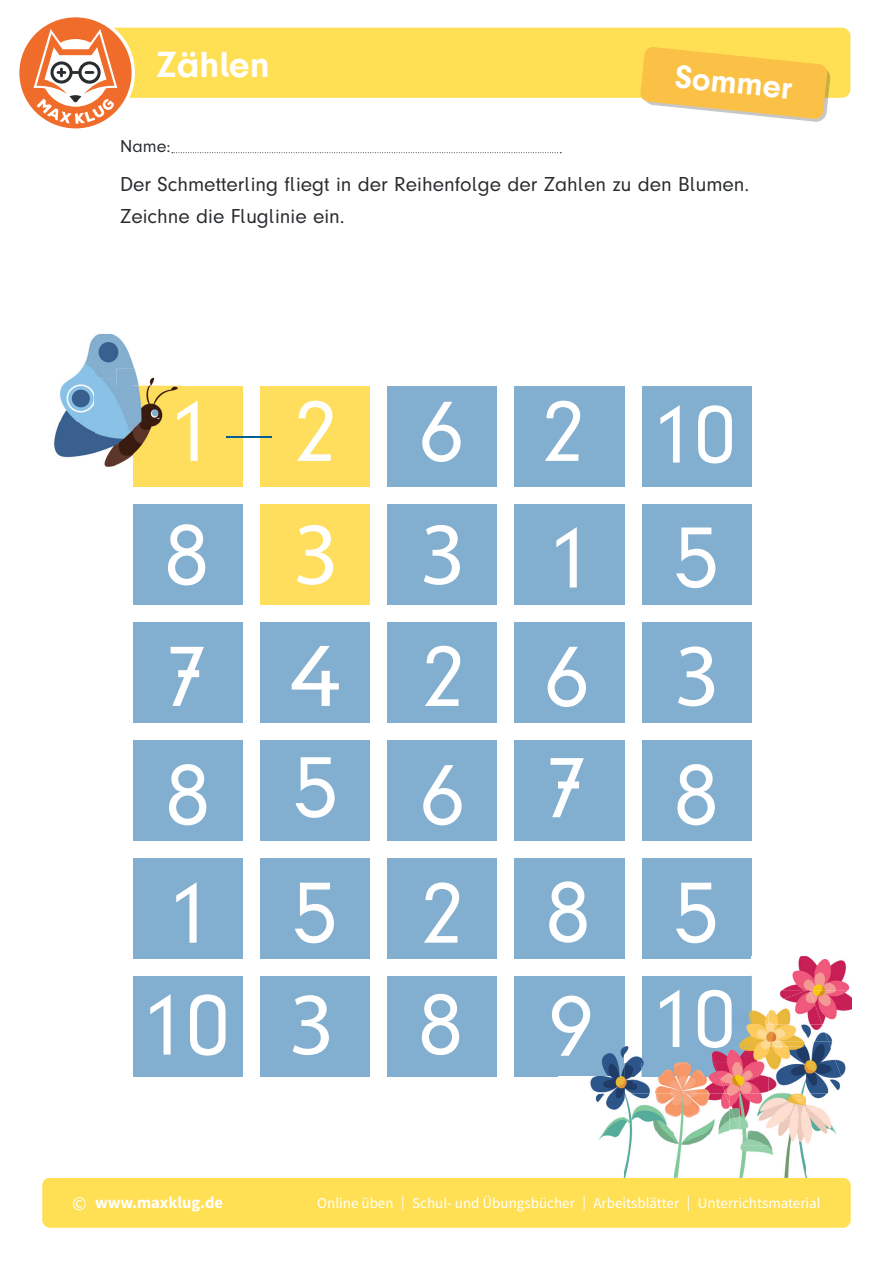
<style>
.page{position:relative;width:893px;height:1263px;background:#fff}
.page>*{position:absolute;margin:0;border:0;box-sizing:border-box;transform-origin:0 0}
.t1{font:700 37.5px "Mk Druckschrift N";color:#fff}
.t2{font:700 33px "Mk Druckschrift N";color:#fff}
.t3{font:21px/31.5px "Mk Druckschrift N";color:#292c2f}
.t4{font:18px "Mk Druckschrift N";color:#292c2f}
.t5{font:700 16.5px "Source Sans Pro";color:#fff}
.t6{font:15px "Source Sans Pro";color:#fff}
.s1{font-weight:400;font-size:19.5px}
</style>
<div class="page">
<svg style="left:172px;top:152px;width:389px;height:1px"></svg>
<div style="left:75px;top:28px;width:775px;height:70px;background:#ffe054;border-radius:9px"></div>
<svg style="left:640px;top:47px;width:191px;height:75px"></svg>
<svg style="left:19px;top:17px;width:116px;height:112px"></svg>
<div style="left:133px;top:386px;width:237px;height:219px;background:#ffde5d"></div>
<div style="left:387px;top:386px;width:365px;height:219px;background:#82afcf"></div>
<div style="left:133px;top:503px;width:110px;height:574px;background:#82afcf"></div>
<div style="left:260px;top:622px;width:492px;height:455px;background:#82afcf"></div>
<div style="left:243px;top:385px;width:17px;height:102px;background:#fff"></div>
<div style="left:498px;top:385px;width:16px;height:102px;background:#fff"></div>
<div style="left:625px;top:385px;width:16px;height:102px;background:#fff"></div>
<div style="left:116px;top:487px;width:136px;height:16px;background:#fff"></div>
<div style="left:252px;top:487px;width:127px;height:16px;background:#fff"></div>
<div style="left:243px;top:503px;width:17px;height:102px;background:#fff"></div>
<div style="left:379px;top:487px;width:127px;height:16px;background:#fff"></div>
<div style="left:506px;top:487px;width:127px;height:16px;background:#fff"></div>
<div style="left:498px;top:503px;width:16px;height:102px;background:#fff"></div>
<div style="left:633px;top:487px;width:135px;height:16px;background:#fff"></div>
<div style="left:625px;top:503px;width:16px;height:102px;background:#fff"></div>
<div style="left:116px;top:605px;width:136px;height:16px;background:#fff"></div>
<div style="left:370px;top:621px;width:17px;height:102px;background:#fff"></div>
<div style="left:498px;top:621px;width:16px;height:102px;background:#fff"></div>
<div style="left:625px;top:621px;width:16px;height:102px;background:#fff"></div>
<div style="left:116px;top:723px;width:136px;height:16px;background:#fff"></div>
<div style="left:252px;top:723px;width:127px;height:16px;background:#fff"></div>
<div style="left:379px;top:723px;width:127px;height:16px;background:#fff"></div>
<div style="left:370px;top:739px;width:17px;height:102px;background:#fff"></div>
<div style="left:506px;top:723px;width:127px;height:16px;background:#fff"></div>
<div style="left:498px;top:739px;width:16px;height:102px;background:#fff"></div>
<div style="left:633px;top:723px;width:135px;height:16px;background:#fff"></div>
<div style="left:625px;top:739px;width:16px;height:102px;background:#fff"></div>
<div style="left:116px;top:841px;width:136px;height:16px;background:#fff"></div>
<div style="left:252px;top:841px;width:127px;height:16px;background:#fff"></div>
<div style="left:379px;top:841px;width:127px;height:16px;background:#fff"></div>
<div style="left:370px;top:857px;width:17px;height:102px;background:#fff"></div>
<div style="left:506px;top:841px;width:127px;height:16px;background:#fff"></div>
<div style="left:498px;top:857px;width:16px;height:102px;background:#fff"></div>
<div style="left:633px;top:841px;width:135px;height:16px;background:#fff"></div>
<div style="left:625px;top:857px;width:16px;height:102px;background:#fff"></div>
<div style="left:116px;top:959px;width:136px;height:16px;background:#fff"></div>
<div style="left:252px;top:959px;width:127px;height:16px;background:#fff"></div>
<div style="left:379px;top:959px;width:127px;height:16px;background:#fff"></div>
<div style="left:370px;top:975px;width:17px;height:102px;background:#fff"></div>
<div style="left:506px;top:959px;width:127px;height:16px;background:#fff"></div>
<div style="left:498px;top:975px;width:16px;height:102px;background:#fff"></div>
<div style="left:633px;top:959px;width:135px;height:16px;background:#fff"></div>
<div style="left:625px;top:975px;width:16px;height:102px;background:#fff"></div>
<hr style="left:226px;top:437px;width:45px;height:1px;background:#016091">
<img style="left:94px;top:334px;width:41px;height:44px">
<img style="left:54px;top:337px;width:40px;height:121px">
<img style="left:94px;top:378px;width:22px;height:89px">
<img style="left:116px;top:369px;width:67px;height:98px">
<img style="left:690px;top:1048px;width:19px;height:15px">
<img style="left:674px;top:1093px;width:55px;height:84px">
<img style="left:674px;top:1063px;width:40px;height:14px">
<img style="left:625px;top:1077px;width:94px;height:16px">
<img style="left:590px;top:1077px;width:35px;height:59px">
<img style="left:599px;top:1136px;width:28px;height:42px">
<img style="left:559px;top:1046px;width:115px;height:31px">
<img style="left:625px;top:1046px;width:16px;height:31px">
<img style="left:625px;top:1085px;width:49px;height:92px">
<img style="left:732px;top:1011px;width:19px;height:13px">
<img style="left:709px;top:1048px;width:20px;height:15px">
<svg style="left:726px;top:1093px;width:3px;height:11px"></svg>
<img style="left:714px;top:1063px;width:15px;height:14px">
<img style="left:719px;top:1077px;width:49px;height:16px">
<img style="left:768px;top:1041px;width:78px;height:52px">
<img style="left:729px;top:1024px;width:23px;height:53px">
<img style="left:752px;top:1041px;width:16px;height:36px">
<img style="left:768px;top:1046px;width:38px;height:47px">
<img style="left:806px;top:1112px;width:31px;height:66px">
<img style="left:741px;top:1136px;width:65px;height:9px">
<img style="left:737px;top:1145px;width:69px;height:33px">
<img style="left:737px;top:1145px;width:2px;height:32px">
<img style="left:806px;top:1093px;width:22px;height:19px">
<img style="left:739px;top:1093px;width:67px;height:43px">
<img style="left:729px;top:1093px;width:10px;height:38px">
<img style="left:784px;top:956px;width:68px;height:68px">
<img style="left:751px;top:956px;width:1px;height:54px">
<img style="left:828px;top:1034px;width:5px;height:7px">
<img style="left:768px;top:989px;width:54px;height:35px">
<img style="left:752px;top:1010px;width:16px;height:14px">
<img style="left:752px;top:1024px;width:76px;height:17px">
<svg style="left:751px;top:1010px;width:1px;height:31px"></svg>
<div style="left:43px;top:1178px;width:807px;height:49px;background:#ffe054;border-radius:7px"></div>
<svg style="left:177px;top:400px;width:21px;height:61px"></svg>
<svg style="left:297px;top:401px;width:35px;height:60px"></svg>
<svg style="left:297px;top:525px;width:36px;height:60px"></svg>
<svg style="left:168px;top:524px;width:37px;height:61px"></svg>
<svg style="left:171px;top:647px;width:33px;height:59px"></svg>
<svg style="left:292px;top:646px;width:47px;height:60px"></svg>
<svg style="left:296px;top:757px;width:39px;height:61px"></svg>
<svg style="left:150px;top:994px;width:76px;height:61px"></svg>
<svg style="left:293px;top:995px;width:36px;height:60px"></svg>
<svg style="left:549px;top:881px;width:38px;height:62px"></svg>
<svg style="left:422px;top:994px;width:37px;height:61px"></svg>
<svg style="left:552px;top:995px;width:38px;height:61px"></svg>
<svg style="left:169px;top:764px;width:37px;height:61px"></svg>
<svg style="left:176px;top:882px;width:21px;height:61px"></svg>
<svg style="left:295px;top:883px;width:39px;height:60px"></svg>
<svg style="left:676px;top:883px;width:39px;height:60px"></svg>
<svg style="left:677px;top:764px;width:38px;height:61px"></svg>
<svg style="left:550px;top:758px;width:34px;height:59px"></svg>
<svg style="left:424px;top:525px;width:36px;height:60px"></svg>
<svg style="left:425px;top:646px;width:35px;height:60px"></svg>
<svg style="left:424px;top:882px;width:35px;height:61px"></svg>
<svg style="left:422px;top:402px;width:39px;height:60px"></svg>
<svg style="left:548px;top:647px;width:38px;height:60px"></svg>
<svg style="left:423px;top:765px;width:39px;height:60px"></svg>
<svg style="left:545px;top:401px;width:35px;height:60px"></svg>
<svg style="left:660px;top:405px;width:72px;height:58px"></svg>
<svg style="left:660px;top:989px;width:72px;height:59px"></svg>
<svg style="left:678px;top:646px;width:36px;height:60px"></svg>
<svg style="left:676px;top:527px;width:39px;height:61px"></svg>
<svg style="left:556px;top:527px;width:21px;height:60px"></svg>
<h1 class="t1" style="left:156px;top:43px;width:115px">Zählen</h1>
<p class="t4" style="left:120px;top:136px;width:52px">Name:</p>
<h2 class="t2" style="left:677px;top:58px;width:119px;rotate:6deg">Sommer</h2>
<p class="t3" style="left:120px;top:169px;width:631px">Der Schmetterling fliegt in der Reihenfolge der Zahlen zu den Blumen.<br>Zeichne die Fluglinie ein.</p>
<p class="t5" style="left:72px;top:1191px;width:152px"><span class="s1">©</span> www.maxklug.de</p>
<p class="t6" style="left:317px;top:1194px;width:505px">Online üben | Schul- und Übungsbücher | Arbeitsblätter | Unterrichtsmaterial</p>
</div>
